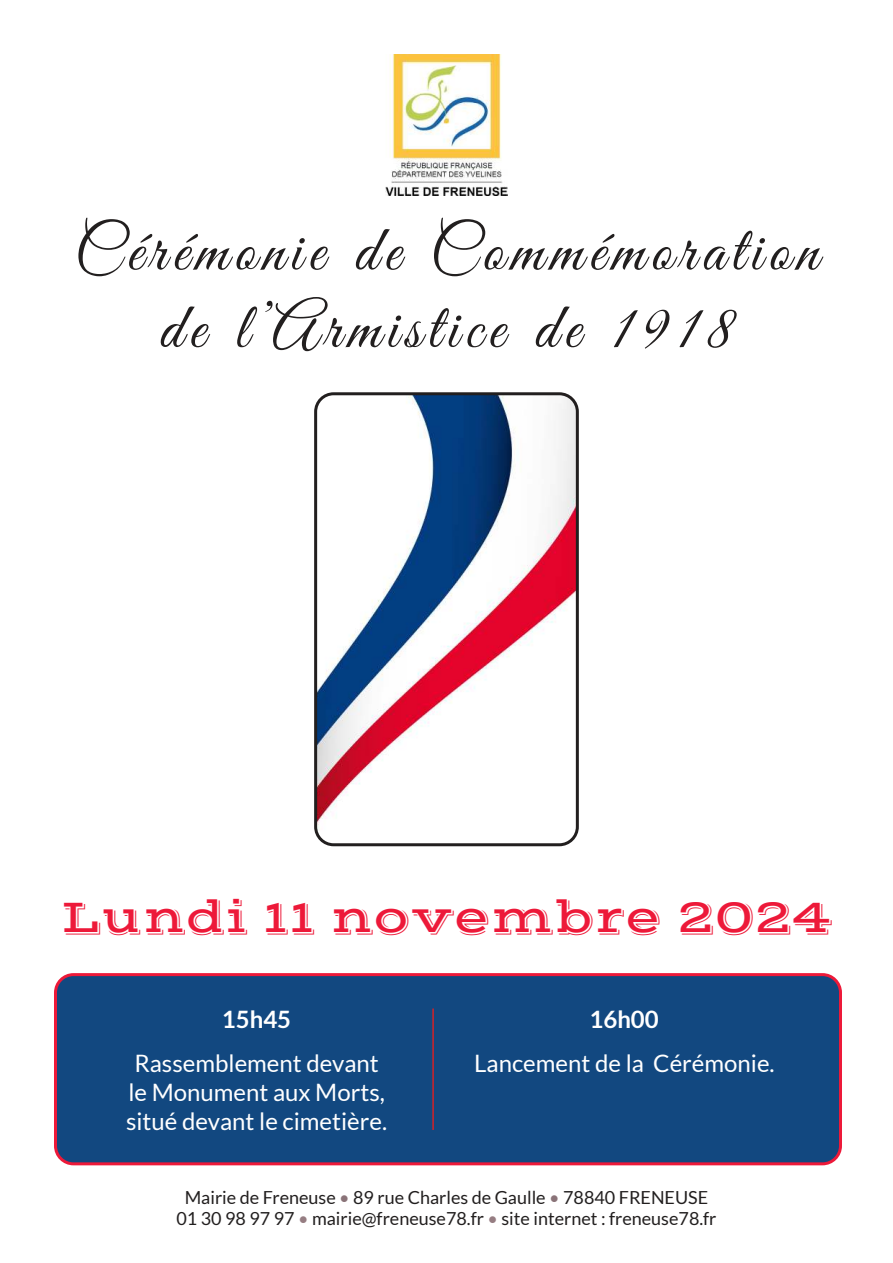
<style>
.page{position:relative;width:893px;height:1263px;background:#fff}
.page>*{position:absolute;margin:0;border:0;box-sizing:border-box;transform-origin:0 0}
.t1{font:64.5px/77.4px "Great Vibes";letter-spacing:.1em;color:#221f1f;text-align:center}
.t2{font:48px "Vast Shadow";color:#ed1939}
.t3{font:24px/28.8px "Lato";color:#fff;text-align:center}
.t4{font:700 24px "Lato";color:#fff}
.t5{font:18px/21.6px "Lato";color:#221f1f;text-align:center}
.s1{color:#8a7378}
.s2{color:#967d82}
</style>
<div class="page">
<img style="left:386px;top:54px;width:121px;height:142px">
<img style="left:318px;top:396px;width:257px;height:449px">
<div style="left:314px;top:392px;width:265px;height:454px;border:3px solid #221f1f;border-radius:18px"></div>
<div style="left:56px;top:974px;width:784px;height:190px;background:#124880;border-radius:18px"></div>
<div style="left:54px;top:973px;width:788px;height:192px;border:3px solid #ed1939;border-radius:18px"></div>
<hr style="left:432px;top:1008px;width:2px;height:122px;background:#d12229">
<h1 class="t1" style="left:75px;top:208px;width:745px">Cérémonie de Commémoration de l’Armistice de 1918</h1>
<h2 class="t2" style="left:61px;top:887px;width:773px">Lundi 11 novembre 2024</h2>
<h3 class="t4" style="left:222px;top:1005px;width:71px">15h45</h3>
<h3 class="t3" style="left:126px;top:1050px;width:263px">Rassemblement devant le Monument aux Morts, situé devant le cimetière.</h3>
<h3 class="t4" style="left:589px;top:1005px;width:71px">16h00</h3>
<h3 class="t3" style="left:474px;top:1050px;width:302px">Lancement de la Cérémonie.</h3>
<p class="t5" style="left:176px;top:1187px;width:542px">Mairie de Freneuse <span class="s1">•</span> 89 rue Charles de Gaulle <span class="s1">•</span> 78840 FRENEUSE<br>01 30 98 97 97 <span class="s2">•</span> mairie@freneuse78.fr <span class="s2">•</span> site internet : freneuse78.fr</p>
</div>
